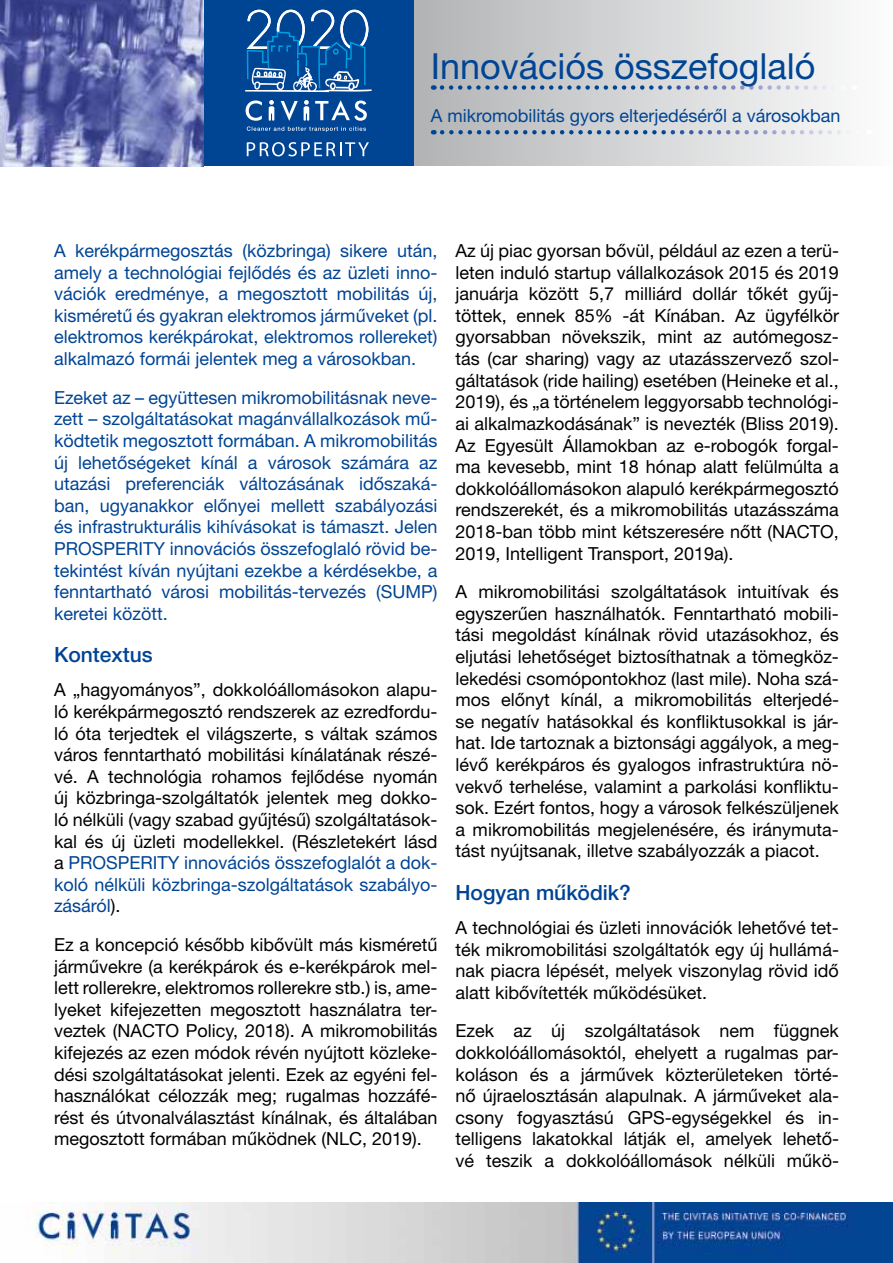
<style>
.page{position:relative;width:893px;height:1263px;background:#fff}
.page>*{position:absolute;margin:0;border:0;box-sizing:border-box;transform-origin:0 0}
.t1{font:36px "Helvetica Neue LT Pro";color:#004494}
.t2{font:500 21px "Helvetica Neue LT Pro";color:#004494}
.t3{font:18px/21.6px "Helvetica Neue LT Pro";color:#000;text-align:justify}
.t4{font:18px/21.6px "Helvetica Neue LT Pro";color:#004494;text-align:justify}
.s1{color:#004494}
</style>
<div class="page">
<img style="left:33px;top:1203px;width:860px;height:60px">
<div style="left:413px;top:0;width:480px;height:165px;background:linear-gradient(to right,#b1b3b5,#fdfdfd)"></div>
<div style="left:200px;top:0;width:214px;height:165px;background:#004494"></div>
<img style="left:0;top:0;width:203px;height:166px">
<svg style="left:246px;top:100px;width:121px;height:32px"></svg>
<svg style="left:245px;top:10px;width:127px;height:82px"></svg>
<svg style="left:247px;top:142px;width:122px;height:14px"></svg>
<svg style="left:442px;top:85px;width:413px;height:5px;background:#a7b5ca"></svg>
<svg style="left:442px;top:130px;width:428px;height:4px;background:#9fb0c9"></svg>
<h1 class="t1" style="left:431px;top:45px;width:386px">Innovációs összefoglaló</h1>
<p class="t4" style="left:431px;top:104px;width:411px">A mikromobilitás gyors elterjedéséről a városokban</p>
<p class="t4" style="left:54px;top:240px;width:385px">A kerékpármegosztás (közbringa) sikere után, amely a technológiai fejlődés és az üzleti inno&shy;vációk eredménye, a megosztott mobilitás új, kisméretű és gyakran elektromos járműveket (pl. elektromos kerékpárokat, elektromos rollereket) alkalmazó formái jelentek meg a városokban.</p>
<p class="t4" style="left:54px;top:386px;width:385px">Ezeket az – együttesen mikromobilitásnak neve&shy;zett – szolgáltatásokat magánvállalkozások mű&shy;ködtetik megosztott formában. A mikromobilitás új lehetőségeket kínál a városok számára az utazási preferenciák változásának időszaká&shy;ban, ugyanakkor előnyei mellett szabályozási és infrastrukturális kihívásokat is támaszt. Jelen PROS PERITY innovációs összefoglaló rövid be&shy;tekintést kíván nyújtani ezekbe a kérdésekbe, a fenntartható városi mobilitás-tervezés (SUMP) keretei között.</p>
<p class="t2" style="left:54px;top:642px;width:100px">Kontextus</p>
<p class="t3" style="left:54px;top:679px;width:385px">A „hagyományos”, dokkolóállomásokon alapu&shy;ló kerékpármegosztó rendszerek az ezredfordu&shy;ló óta terjedtek el világszerte, s váltak számos város fenntartható mobilitási kínálatának részé&shy;vé. A technológia rohamos fejlődése nyomán új közbringa-szolgáltatók jelentek meg dokko&shy;ló nélküli (vagy szabad gyűjtésű) szolgáltatások&shy;kal és új üzleti modellekkel. (Részletekért lásd a <span class="s1">PROS PERITY innovációs összefoglalót a dok&shy;koló nélküli közbringa-szolgáltatások szabályo&shy;zásáról</span>).</p>
<p class="t3" style="left:54px;top:933px;width:385px">Ez a koncepció később kibővült más kisméretű járművekre (a kerékpárok és e-kerékpárok mel&shy;lett rollerekre, elektromos rollerekre stb.) is, ame&shy;lyeket kifejezetten megosztott használatra ter&shy;veztek (NAC</p>
<p class="t3" style="left:54px;top:1020px;width:385px;text-indent:101px">TO Policy, 2018). A mikromobilitás kifejezés az ezen módok révén nyújtott közleke&shy;dési szolgáltatásokat jelenti. Ezek az egyéni fel&shy;használókat célozzák meg; rugalmas hozzáfé&shy;rést és útvonalválasztást kínálnak, és általában megosztott formában működnek (NLC</p>
<p class="t3" style="left:362px;top:1128px;width:61px">, 2019).</p>
<p class="t3" style="left:455px;top:240px;width:385px">Az új piac gyorsan bővül, például az ezen a terü&shy;leten induló startup vállalkozások 2015 és 2019 januárja között 5,7 milliárd dollár tőkét gyűj&shy;töttek, ennek 85% -át Kínában. Az ügyfélkör gyorsabban növekszik, mint az autómegosz&shy;tás (car sharing) vagy az utazásszervező szol&shy;gáltatások (ride hailing) esetében (Heineke et al., 2019), és „a történelem leggyorsabb technológi&shy;ai alkalmazkodásának” is nevezték (Bliss 2019).<br>Az Egyesült Államokban az e-robogók forgal&shy;ma kevesebb, mint 18 hónap alatt felülmúlta a dokkolóállomásokon alapuló kerékpármegosztó rendszerekét, és a mikromobilitás utazásszáma 2018-ban több mint kétszeresére nőtt (NAC</p>
<p class="t3" style="left:810px;top:520px;width:31px">TO,</p>
<p class="t3" style="left:455px;top:534px;width:385px;line-height:38.5px">2019, Intelligent Transport, 2019a).<br>A mikromobilitási szolgáltatások intuitívak és</p>
<p class="t3" style="left:455px;top:602px;width:385px">egyszerűen használhatók. Fenntartható mobili&shy;tási megoldást kínálnak rövid utazásokhoz, és eljutási lehetőséget biztosíthatnak a tömegköz&shy;lekedési csomópontokhoz (last mile). Noha szá&shy;mos előnyt kínál, a mikromobilitás elterjedé&shy;se negatív hatásokkal és konfliktusokkal is jár&shy;hat. Ide tartoznak a biztonsági aggályok, a meg&shy;lévő kerékpáros és gyalogos infrastruktúra nö&shy;vekvő terhelése, valamint a parkolási konfliktu&shy;sok. Ezért fontos, hogy a városok felkészüljenek a mikromobilitás megjelenésére, és iránymuta&shy;tást nyújtsanak, illetve szabályozzák a piacot.</p>
<p class="t2" style="left:455px;top:879px;width:177px">Hogyan működik?</p>
<p class="t3" style="left:455px;top:916px;width:385px">A technológiai és üzleti innovációk lehetővé tet&shy;ték mikromobilitási szolgáltatók egy új hullámá&shy;nak piacra lépését, melyek viszonylag rövid idő alatt kibővítették működésüket.</p>
<p class="t3" style="left:455px;top:1020px;width:385px">Ezek az új szolgáltatások nem függnek dokkolóállomásoktól, ehelyett a rugalmas par&shy;koláson és a járművek közterületeken törté&shy;nő újraelosztásán alapulnak. A járműveket ala&shy;csony fogyasztású GPS-egységekkel és in&shy;telligens lakatokkal látják el, amelyek lehető&shy;vé teszik a dokkolóállomások nélküli műkö-</p>
</div>
